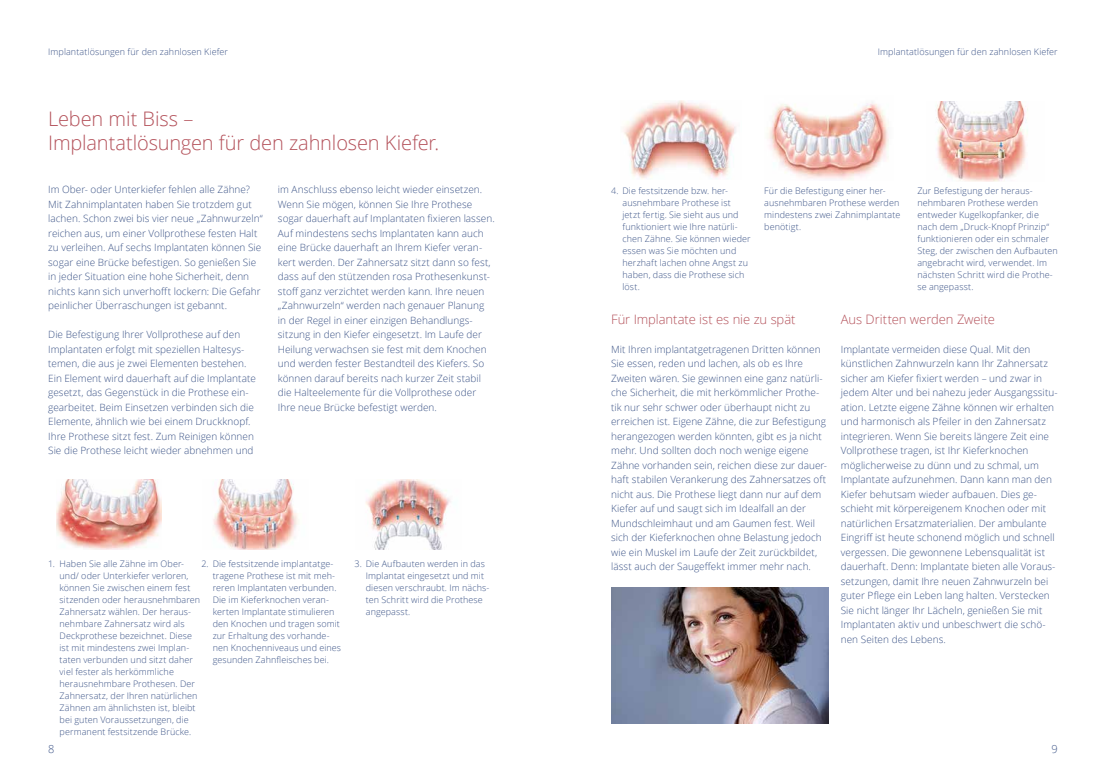
<style>
.page{position:relative;width:1106px;height:780px;background:#fff}
.page>*{position:absolute;margin:0;border:0;box-sizing:border-box;transform-origin:0 0}
.t1{font:300 20px/24px "Open Sans";letter-spacing:-.01em;color:#b4525b}
.t2{font:300 13px "Open Sans";letter-spacing:-.005em;color:#b4525b}
.t3{font:300 11px "Open Sans";color:#3e5588}
.t4{font:300 10px/14.5px "Open Sans";letter-spacing:.005em;color:#3e5588}
.t5{font:300 9px/12px "Open Sans";letter-spacing:.01em;color:#3e5588}
</style>
<div class="page">
<img style="left:611px;top:587px;width:217px;height:136px">
<img style="left:623px;top:100px;width:113px;height:79px">
<img style="left:768px;top:102px;width:121px;height:78px">
<img style="left:936px;top:102px;width:92px;height:79px">
<img style="left:213px;top:479px;width:86px;height:71px">
<img style="left:56px;top:479px;width:106px;height:71px">
<img style="left:365px;top:479px;width:86px;height:71px">
<p class="t5" style="left:48px;top:46px;width:181px">Implantatlösungen für den zahnlosen Kiefer</p>
<p class="t5" style="left:877px;top:46px;width:181px">Implantatlösungen für den zahnlosen Kiefer</p>
<h1 class="t1" style="left:48px;top:106px;width:392px">Leben mit Biss –<br>Implantatlösungen für den zahnlosen Kiefer.</h1>
<p class="t4" style="left:48px;top:182px;width:216px">Im Ober- oder Unterkiefer fehlen alle Zähne?<br>Mit Zahnimplantaten haben Sie trotzdem gut lachen. Schon zwei bis vier neue „Zahnwurzeln“ reichen aus, um einer Vollprothese festen Halt zu verleihen. Auf sechs Implantaten können Sie sogar eine Brücke befestigen. So genießen Sie in jeder Situation eine hohe Sicherheit, denn nichts kann sich unverhofft lockern: Die Gefahr peinlicher Überraschungen ist gebannt.</p>
<p class="t4" style="left:48px;top:327px;width:209px">Die Befestigung Ihrer Vollprothese auf den Implantaten erfolgt mit speziellen Haltesys&shy;temen, die aus je zwei Elementen bestehen.<br>Ein Element wird dauerhaft auf die Implantate gesetzt, das Gegenstück in die Prothese ein&shy;gearbeitet. Beim Einsetzen verbinden sich die Elemente, ähnlich wie bei einem Druckknopf.<br>Ihre Prothese sitzt fest. Zum Reinigen können Sie die Prothese leicht wieder abnehmen und</p>
<p class="t4" style="left:278px;top:182px;width:218px">im Anschluss ebenso leicht wieder einsetzen.<br>Wenn Sie mögen, können Sie Ihre Prothese sogar dauerhaft auf Implantaten fixieren lassen.<br>Auf mindestens sechs Implantaten kann auch eine Brücke dauerhaft an Ihrem Kiefer veran&shy;kert werden. Der Zahnersatz sitzt dann so fest, dass auf den stützenden rosa Prothesenkunst&shy;stoff ganz verzichtet werden kann. Ihre neuen „Zahnwurzeln“ werden nach genauer Planung in der Regel in einer einzigen Behandlungs&shy;sitzung in den Kiefer eingesetzt. Im Laufe der Heilung verwachsen sie fest mit dem Knochen und werden fester Bestandteil des Kiefers. So können darauf bereits nach kurzer Zeit stabil die Halteelemente für die Vollprothese oder Ihre neue Brücke befestigt werden.</p>
<p class="t5" style="left:60px;top:557px;width:142px;text-indent:-11px">1. Haben Sie alle Zähne im Ober&shy;und/ oder Unterkiefer verloren, können Sie zwischen einem fest sitzenden oder herausnehmbaren<br>Zahnersatz wählen. Der heraus&shy;nehmbare Zahnersatz wird als<br>Deckprothese bezeichnet. Diese ist mit mindestens zwei Implan&shy;taten verbunden und sitzt daher viel fester als herkömmliche herausnehmbare Prothesen. Der<br>Zahnersatz, der Ihren natürlichen<br>Zähnen am ähnlichsten ist, bleibt bei guten Voraussetzungen, die permanent festsitzende Brücke.</p>
<p class="t5" style="left:213px;top:557px;width:130px;text-indent:-11px">2. Die festsitzende implantatge&shy;tragene Prothese ist mit meh&shy;reren Implantaten verbunden.<br>Die im Kieferknochen veran&shy;kerten Implantate stimulieren den Knochen und tragen somit zur Erhaltung des vorhande&shy;nen Knochenniveaus und eines gesunden Zahnfleisches bei.</p>
<p class="t5" style="left:366px;top:557px;width:125px;text-indent:-11px">3. Die Aufbauten werden in das<br>Implantat eingesetzt und mit diesen verschraubt. Im nächs&shy;ten Schritt wird die Prothese angepasst.</p>
<p class="t5" style="left:622px;top:185px;width:130px;text-indent:-11px">4. Die festsitzende bzw. her&shy;ausnehmbare Prothese ist jetzt fertig. Sie sieht aus und funktioniert wie Ihre natürli&shy;chen Zähne. Sie können wieder essen was Sie möchten und herzhaft lachen ohne Angst zu haben, dass die Prothese sich löst.</p>
<p class="t5" style="left:764px;top:185px;width:137px">Für die Befestigung einer her&shy;ausnehmbaren Prothese werden mindestens zwei Zahnimplantate benötigt.</p>
<p class="t5" style="left:917px;top:185px;width:142px">Zur Befestigung der heraus&shy;nehmbaren Prothese werden entweder Kugelkopfanker, die nach dem „Druck-Knopf Prinzip“ funktionieren oder ein schmaler<br>Steg, der zwischen den Aufbauten angebracht wird, verwendet. Im nächsten Schritt wird die Prothe&shy;se angepasst.</p>
<h2 class="t2" style="left:611px;top:310px;width:186px">Für Implantate ist es nie zu spät</h2>
<p class="t4" style="left:611px;top:341px;width:217px">Mit Ihren implantatgetragenen Dritten können Sie essen, reden und lachen, als ob es Ihre Zweiten wären. Sie gewinnen eine ganz natürli&shy;che Sicherheit, die mit herkömmlicher Prothe&shy;tik nur sehr schwer oder überhaupt nicht zu erreichen ist. Eigene Zähne, die zur Befestigung herangezogen werden könnten, gibt es ja nicht mehr. Und sollten doch noch wenige eigene Zähne vorhanden sein, reichen diese zur dauer&shy;haft stabilen Verankerung des Zahnersatzes oft nicht aus. Die Prothese liegt dann nur auf dem Kiefer auf und saugt sich im Idealfall an der Mundschleimhaut und am Gaumen fest. Weil sich der Kieferknochen ohne Belastung jedoch wie ein Muskel im Laufe der Zeit zurückbildet, lässt auch der Saugeffekt immer mehr nach.</p>
<h2 class="t2" style="left:840px;top:310px;width:156px">Aus Dritten werden Zweite</h2>
<p class="t4" style="left:840px;top:341px;width:218px">Implantate vermeiden diese Qual. Mit den künstlichen Zahnwurzeln kann Ihr Zahnersatz sicher am Kiefer fixiert werden – und zwar in jedem Alter und bei nahezu jeder Ausgangssitu&shy;ation. Letzte eigene Zähne können wir erhalten und harmonisch als Pfeiler in den Zahnersatz integrieren. Wenn Sie bereits längere Zeit eine Vollprothese tragen, ist Ihr Kieferknochen möglicherweise zu dünn und zu schmal, um Implantate aufzunehmen. Dann kann man den Kiefer behutsam wieder aufbauen. Dies ge&shy;schieht mit körpereigenem Knochen oder mit natürlichen Ersatzmaterialien. Der ambulante Eingriff ist heute schonend möglich und schnell vergessen. Die gewonnene Lebensqualität ist dauerhaft. Denn: Implantate bieten alle Voraus&shy;setzungen, damit Ihre neuen Zahnwurzeln bei guter Pflege ein Leben lang halten. Verstecken Sie nicht länger Ihr Lächeln, genießen Sie mit Implantaten aktiv und unbeschwert die schö&shy;nen Seiten des Lebens.</p>
<p class="t3" style="left:48px;top:741px;width:8px">8</p>
<p class="t3" style="left:1051px;top:741px;width:8px">9</p>
</div>
